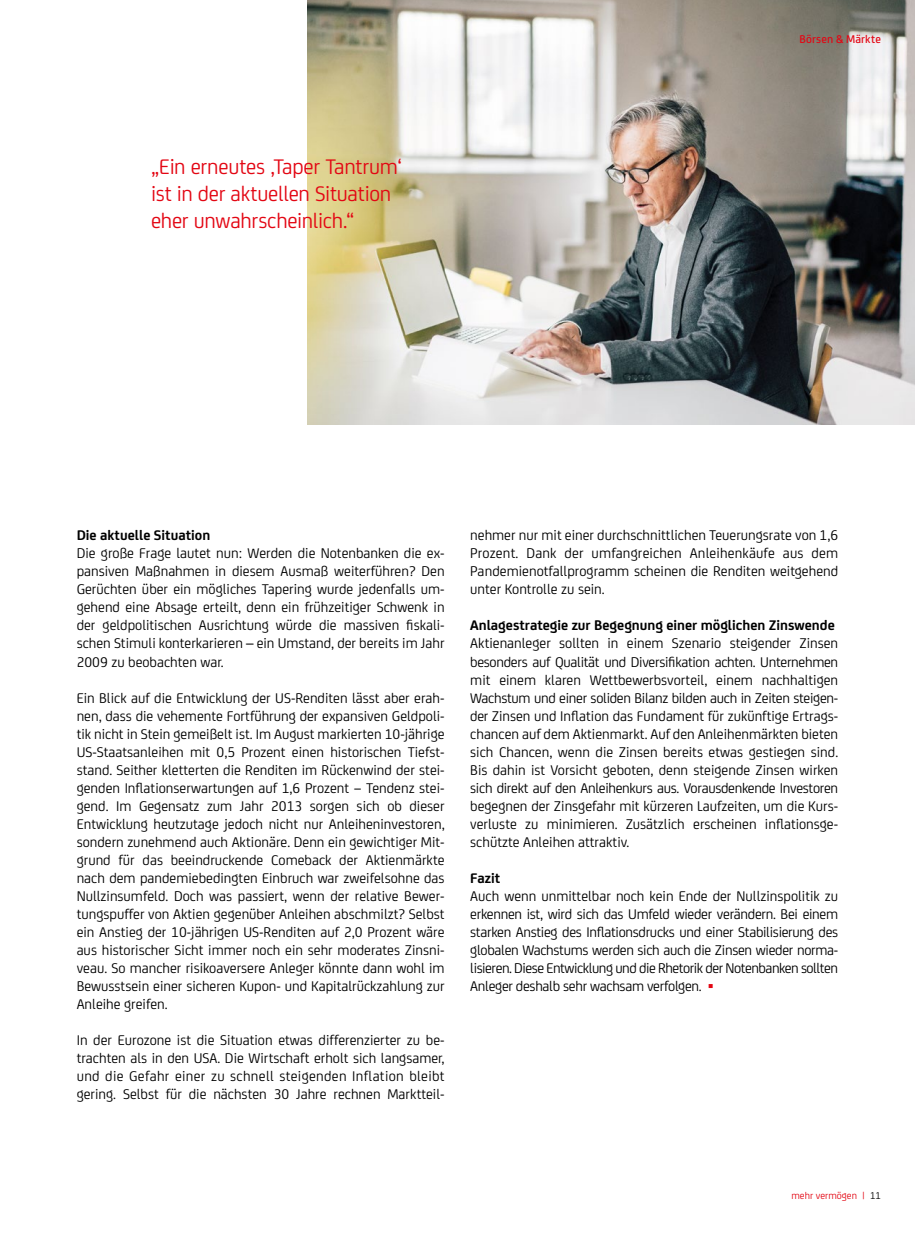
<style>
.page{position:relative;width:915px;height:1234px;background:#fff}
.page>*{position:absolute;margin:0;border:0;box-sizing:border-box;transform-origin:0 0}
.t1{font:22.5px/27px "Uni Credit";letter-spacing:-.015em;color:#e30613}
.t2{font:15px/18px "Uni Credit";color:#000;text-align:justify}
.t3{font:700 15px "Uni Credit";color:#000}
.t4{font:500 12px "Uni Credit";letter-spacing:.015em;color:#e30613}
.t5{font:10.5px "Uni Credit";color:#e30613}
.s1{font-family:"Arial";font-weight:700;color:#e30613}
.s2{color:#000}
</style>
<div class="page">
<img style="left:307px;top:0;width:607px;height:424px">
<h1 class="t1" style="left:151px;top:152px;width:252px">„Ein erneutes ,Taper Tantrum‘ ist in der aktuellen Situation eher unwahrscheinlich.“</h1>
<p class="t4" style="left:799px;top:30px;width:83px">Börsen &amp; Märkte</p>
<p class="t3" style="left:77px;top:524px;width:135px">Die aktuelle Situation</p>
<p class="t2" style="left:77px;top:543px;width:369px">Die große Frage lautet nun: Werden die Notenbanken die ex&shy;pansiven Maßnahmen in diesem Ausmaß weiterführen? Den Gerüchten über ein mögliches Tapering wurde jedenfalls um&shy;gehend eine Absage erteilt, denn ein frühzeitiger Schwenk in der geldpolitischen Ausrichtung würde die massiven fiskali&shy;schen Stimuli konterkarieren – ein Umstand, der bereits im Jahr 2009 zu beobachten war.</p>
<p class="t2" style="left:77px;top:687px;width:369px">Ein Blick auf die Entwicklung der US-Renditen lässt aber erah&shy;nen, dass die vehemente Fortführung der expansiven Geldpoli&shy;tik nicht in Stein gemeißelt ist. Im August markierten 10-jährige US-Staatsanleihen mit 0,5 Prozent einen historischen Tiefst&shy;stand. Seither kletterten die Renditen im Rückenwind der stei&shy;genden Inflationserwartungen auf 1,6 Prozent − Tendenz stei&shy;gend. Im Gegensatz zum Jahr 2013 sorgen sich ob dieser Entwicklung heutzutage jedoch nicht nur Anleiheninvestoren, sondern zunehmend auch Aktionäre. Denn ein gewichtiger Mit&shy;grund für das beeindruckende Comeback der Aktienmärkte nach dem pandemiebedingten Einbruch war zweifelsohne das Nullzinsumfeld. Doch was passiert, wenn der relative Bewer&shy;tungspuffer von Aktien gegenüber Anleihen abschmilzt? Selbst ein Anstieg der 10-jährigen US-Renditen auf 2,0 Prozent wäre aus historischer Sicht immer noch ein sehr moderates Zinsni&shy;veau. So mancher risikoaversere Anleger könnte dann wohl im Bewusstsein einer sicheren Kupon- und Kapitalrückzahlung zur Anleihe greifen.</p>
<p class="t2" style="left:77px;top:1029px;width:369px">In der Eurozone ist die Situation etwas differenzierter zu be&shy;trachten als in den USA. Die Wirtschaft erholt sich langsamer, und die Gefahr einer zu schnell steigenden Inflation bleibt gering. Selbst für die nächsten 30 Jahre rechnen Marktteil-</p>
<p class="t2" style="left:470px;top:525px;width:369px">nehmer nur mit einer durchschnittlichen Teuerungsrate von 1,6<br>Prozent. Dank der umfangreichen Anleihenkäufe aus dem Pandemienotfallprogramm scheinen die Renditen weitgehend unter Kontrolle zu sein.</p>
<p class="t3" style="left:470px;top:614px;width:366px">Anlagestrategie zur Begegnung einer möglichen Zinswende</p>
<p class="t2" style="left:470px;top:633px;width:369px">Aktienanleger sollten in einem Szenario steigender Zinsen besonders auf Qualität und Diversifikation achten. Unternehmen mit einem klaren Wettbewerbsvorteil, einem nachhaltigen Wachstum und einer soliden Bilanz bilden auch in Zeiten steigen&shy;der Zinsen und Inflation das Fundament für zukünftige Ertrags&shy;chancen auf dem Aktienmarkt. Auf den Anleihenmärkten bieten sich Chancen, wenn die Zinsen bereits etwas gestiegen sind.<br>Bis dahin ist Vorsicht geboten, denn steigende Zinsen wirken sich direkt auf den Anleihenkurs aus. Vorausdenkende Investoren begegnen der Zinsgefahr mit kürzeren Laufzeiten, um die Kurs&shy;verluste zu minimieren. Zusätzlich erscheinen inflationsge&shy;schützte Anleihen attraktiv.</p>
<p class="t3" style="left:470px;top:866px;width:31px">Fazit</p>
<p class="t2" style="left:470px;top:885px;width:369px">Auch wenn unmittelbar noch kein Ende der Nullzinspolitik zu erkennen ist, wird sich das Umfeld wieder verändern. Bei einem starken Anstieg des Inflationsdrucks und einer Stabilisierung des globalen Wachstums werden sich auch die Zinsen wieder norma&shy;lisieren. Diese Entwicklung und die Rhetorik der Notenbanken sollten Anleger deshalb sehr wachsam verfolgen. <span class="s1">▪</span></p>
<p class="t5" style="left:791px;top:1187px;width:91px">mehr vermögen | <span class="s2">11</span></p>
</div>
